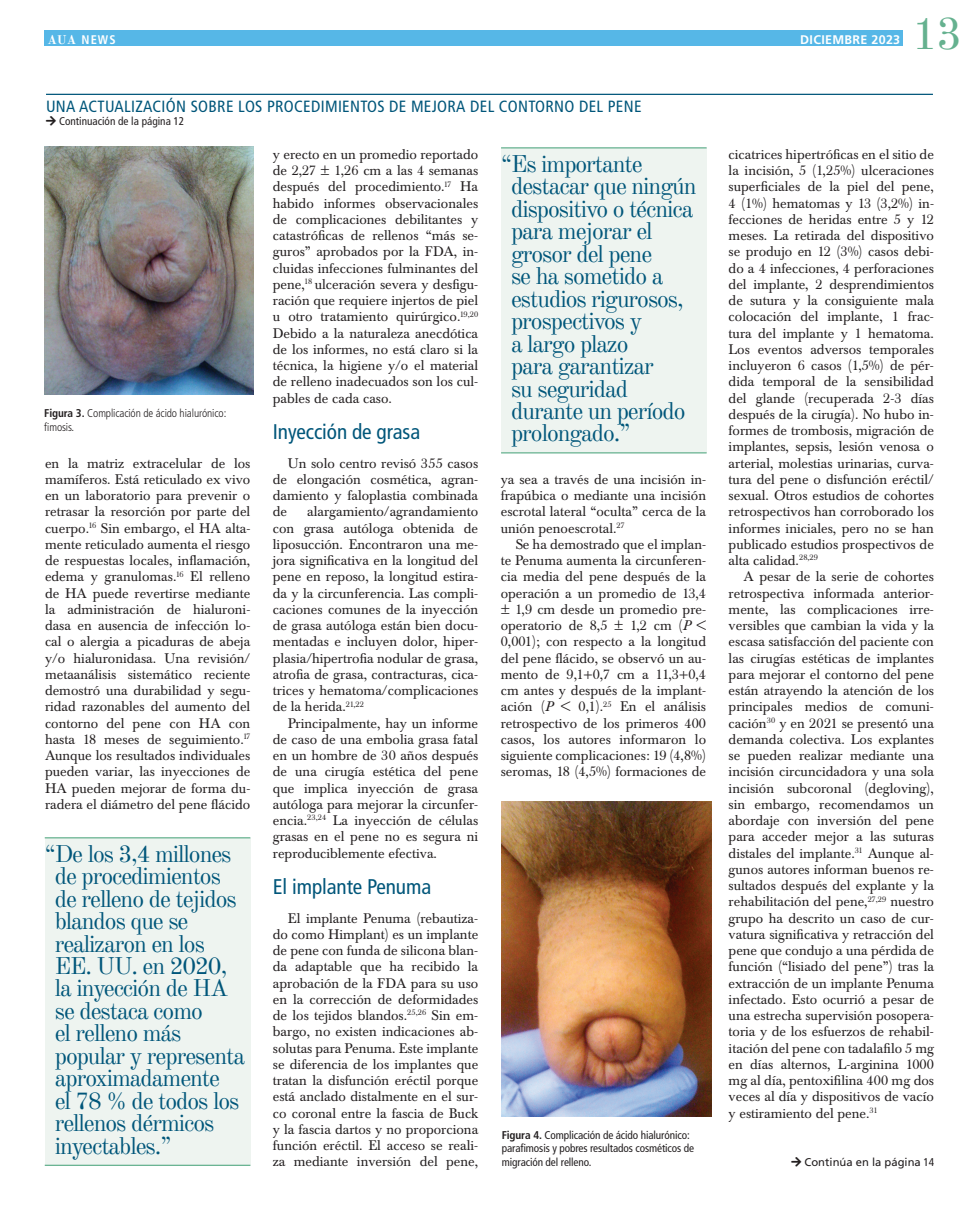
<style>
.page{position:relative;width:979px;height:1215px;background:#fff}
.page>*{position:absolute;margin:0;border:0;box-sizing:border-box;transform-origin:0 0}
.t1{font:45px "Old Standard TT";color:#65b18f}
.t2{font:23.75px/22.5px "Old Standard TT";letter-spacing:-.045em;color:#00567a}
.t3{font:condensed 21.25px "Frutiger LT Pro";letter-spacing:-.005em;color:#00567a}
.t4{font:condensed 16.25px "Frutiger LT Pro";letter-spacing:.02em;color:#00567a}
.t5{font:13.75px/16.2px "Baskerville BE";color:#231f20;text-align:justify}
.t6{font:700 12.5px "Frutiger LT Pro";letter-spacing:.025em;color:#fff}
.t7{font:700 condensed 12.5px "Frutiger LT Pro";color:#fff}
.t8{font:condensed 11.25px/13.5px "Frutiger LT Pro";letter-spacing:-.01em;color:#231f20}
.t9{font:300 condensed 11.25px/13.5px "Frutiger LT Pro";letter-spacing:-.01em;color:#231f20}
.t10{font:11.25px "Frutiger LT Pro";color:#231f20}
.s1{font-family:"Old Standard TT";font-stretch:normal}
.s2{font-family:"Frutiger LT Std";font-weight:700}
.s3{font-style:italic}
.s4{font-stretch:condensed}
</style>
<div class="page">
<div style="left:45px;top:31px;width:858px;height:15px;background:#56b7e7"></div>
<img style="left:44px;top:146px;width:210px;height:249px">
<hr style="left:46px;top:94px;width:887px;height:1px;background:#00567a">
<img style="left:502px;top:802px;width:209px;height:315px">
<div style="left:45px;top:838px;width:205px;height:327px;background:#eef4f0"></div>
<hr style="left:45px;top:1165px;width:205px;height:1px;background:#65b18f">
<hr style="left:45px;top:837px;width:205px;height:1px;background:#65b18f">
<div style="left:501px;top:148px;width:205px;height:305px;background:#eef4f0"></div>
<hr style="left:501px;top:452px;width:205px;height:1px;background:#65b18f">
<hr style="left:501px;top:147px;width:205px;height:1px;background:#65b18f">
<p class="t7" style="left:48px;top:32px;width:70px"><span class="s1">AUA</span> NEWS</p>
<p class="t6" style="left:800px;top:32px;width:101px">DICIEMBRE 2023</p>
<h1 class="t1" style="left:912px;top:0;width:51px">13</h1>
<p class="t4" style="left:46px;top:97px;width:597px">UNA ACTUALIZACIÓN SOBRE LOS PROCEDIMIENTOS DE MEJORA DEL CONTORNO DEL PENE</p>
<p class="t8" style="left:46px;top:115px;width:140px">□▼ Continuación de la página 12</p>
<p class="t9" style="left:44px;top:407px;width:184px"><span class="s2">Figura 3.</span> Complicación de ácido hialurónico: fimosis.</p>
<p class="t5" style="left:45px;top:455px;width:207px">en la matriz extracelular de los mamíferos. Está reticulado ex vivo en un laboratorio para prevenir o retrasar la resorción por parte del cuerpo.<sup>16</sup> Sin embargo, el HA alta&shy;mente reticulado aumenta el riesgo de respuestas locales, inflamación, edema y granulomas.<sup>16</sup> El relleno de HA puede revertirse mediante la administración de hialuroni&shy;dasa en ausencia de infección lo&shy;cal o alergia a picaduras de abeja y/o hialuronidasa. Una revisión/ metaanálisis sistemático reciente demostró una durabilidad y segu&shy;ridad razonables del aumento del contorno del pene con HA con hasta 18 meses de seguimiento.<sup>17<br></sup>Aunque los resultados individuales pueden variar, las inyecciones de HA pueden mejorar de forma du&shy;radera el diámetro del pene flácido</p>
<p class="t2" style="left:55px;top:841px;width:192px;text-indent:-10px">“De los 3,4 millones de procedimientos de relleno de tejidos blandos que se realizaron en los<br>EE. UU. en 2020, la inyección de HA se destaca como<br>el relleno más popular y representa aproximadamente<br>el 78 % de todos los rellenos dérmicos inyectables.”</p>
<p class="t5" style="left:273px;top:146px;width:207px">y erecto en un promedio reportado de 2,27 ± 1,26 cm a las 4 semanas después del procedimiento.<sup>17</sup> Ha habido informes observacionales de complicaciones debilitantes y catastróficas de rellenos “más se&shy;guros” aprobados por la FDA, in&shy;cluidas infecciones fulminantes del pene,<sup>18</sup> ulceración severa y desfigu&shy;ración que requiere injertos de piel u otro tratamiento quirúrgico.<sup>19,20<br></sup>Debido a la naturaleza anecdótica de los informes, no está claro si la técnica, la higiene y/o el material de relleno inadecuados son los cul&shy;pables de cada caso.</p>
<h3 class="t3" style="left:273px;top:420px;width:149px">Inyección de grasa</h3>
<p class="t5" style="left:273px;top:455px;width:207px;text-indent:15px">Un solo centro revisó 355 casos de elongación cosmética, agran&shy;damiento y faloplastia combinada de</p>
<p class="t5" style="left:273px;top:504px;width:207px;text-indent:34px">alargamiento/agrandamiento con grasa autóloga obtenida de liposucción. Encontraron una me&shy;jora significativa en la longitud del pene en reposo, la longitud estira&shy;da y la circunferencia. Las compli&shy;caciones comunes de la inyección de grasa autóloga están bien docu&shy;mentadas e incluyen dolor, hiper&shy;plasia/hipertrofia nodular de grasa, atrofia de grasa, contracturas, cica&shy;trices y hematoma/complicaciones de la herida.<sup>21,22</sup></p>
<p class="t5" style="left:273px;top:715px;width:207px;text-indent:15px">Principalmente, hay un informe de caso de una embolia grasa fatal en un hombre de 30 años después de una cirugía estética del pene que implica inyección de grasa autóloga para mejorar la circunfer&shy;encia.<sup>23,24</sup> La inyección de células grasas en el pene no es segura ni reproduciblemente efectiva.</p>
<h3 class="t3" style="left:273px;top:875px;width:160px">El implante Penuma</h3>
<p class="t5" style="left:273px;top:910px;width:207px;text-indent:15px">El implante Penuma (rebautiza&shy;do como Himplant) es un implante de pene con funda de silicona blan&shy;da adaptable que ha recibido la aprobación de la FDA para su uso en la corrección de deformidades de los tejidos blandos.<sup>25,26</sup> Sin em&shy;bargo, no existen indicaciones ab&shy;solutas para Penuma. Este implante se diferencia de los implantes que tratan la disfunción eréctil porque está anclado distalmente en el sur&shy;co coronal entre la fascia de Buck y la fascia dartos y no proporciona función eréctil. El acceso se reali&shy;za mediante inversión del pene,</p>
<h2 class="t2" style="left:511px;top:151px;width:187px;text-indent:-10px">“Es importante destacar que ningún dispositivo o técnica para mejorar el grosor del pene<br>se ha sometido a estudios rigurosos, prospectivos y<br>a largo plazo<br>para garantizar<br>su seguridad durante un período prolongado.”</h2>
<p class="t5" style="left:501px;top:471px;width:207px">ya sea a través de una incisión in&shy;frapúbica o mediante una incisión escrotal lateral “oculta” cerca de la unión penoescrotal.<sup>27</sup></p>
<p class="t5" style="left:501px;top:536px;width:207px;text-indent:15px">Se ha demostrado que el implan&shy;te Penuma aumenta la circunferen&shy;cia media del pene después de la operación a un promedio de 13,4 ± 1,9 cm desde un promedio pre&shy;operatorio de 8,5 ± 1,2 cm (<span class="s3">P</span> &lt; 0,001); con respecto a la longitud del pene flácido, se observó un au&shy;mento de 9,1+0,7 cm a 11,3+0,4 cm antes y después de la implant&shy;ación (<span class="s3">P</span> &lt; 0,1).<sup>25</sup> En el análisis retrospectivo de los primeros 400 casos, los autores informaron lo siguiente complicaciones: 19 (4,8%) seromas, 18 (4,5%) formaciones de</p>
<p class="t8" style="left:502px;top:1128px;width:194px"><span class="s2">Figura 4.</span> Complicación de ácido hialurónico: parafimosis y pobres resultados cosméticos de migración del relleno.</p>
<p class="t5" style="left:728px;top:146px;width:207px">cicatrices hipertróficas en el sitio de la incisión, 5 (1,25%) ulceraciones superficiales de la piel del pene, 4 (1%) hematomas y 13 (3,2%) in&shy;fecciones de heridas entre 5 y 12 meses. La retirada del dispositivo se produjo en 12 (3%) casos debi&shy;do a 4 infecciones, 4 perforaciones del implante, 2 desprendimientos de sutura y la consiguiente mala colocación del implante, 1 frac&shy;tura del implante y 1 hematoma.<br>Los eventos adversos temporales incluyeron 6 casos (1,5%) de pér&shy;dida temporal de la sensibilidad del glande (recuperada 2-3 días después de la cirugía). No hubo in&shy;formes de trombosis, migración de implantes, sepsis, lesión venosa o arterial, molestias urinarias, curva&shy;tura del pene o disfunción eréctil/ sexual. Otros estudios de cohortes retrospectivos han corroborado los informes iniciales, pero no se han publicado estudios prospectivos de alta calidad.<sup>28,29</sup></p>
<p class="t5" style="left:728px;top:569px;width:207px;text-indent:15px">A pesar de la serie de cohortes retrospectiva informada anterior&shy;mente, las complicaciones irre&shy;versibles que cambian la vida y la escasa satisfacción del paciente con las cirugías estéticas de implantes para mejorar el contorno del pene están atrayendo la atención de los principales medios de comuni&shy;cación<sup>30</sup> y en 2021 se presentó una demanda colectiva. Los explantes se pueden realizar mediante una incisión circuncidadora y una sola incisión subcoronal (degloving), sin embargo, recomendamos un abordaje con inversión del pene para acceder mejor a las suturas distales del implante.<sup>31</sup> Aunque al&shy;gunos autores informan buenos re&shy;sultados después del explante y la rehabilitación del pene,<sup>27,29</sup> nuestro grupo ha descrito un caso de cur&shy;vatura significativa y retracción del pene que condujo a una pérdida de función (“lisiado del pene”) tras la extracción de un implante Penuma infectado. Esto ocurrió a pesar de una estrecha supervisión posopera&shy;toria y de los esfuerzos de rehabil&shy;itación del pene con tadalafilo 5 mg en días alternos, L-arginina 1000 mg al día, pentoxifilina 400 mg dos veces al día y dispositivos de vacío y estiramiento del pene.<sup>31</sup></p>
<p class="t10" style="left:791px;top:1156px;width:144px">□▼ Continúa en la página <span class="s4">14</span></p>
</div>
